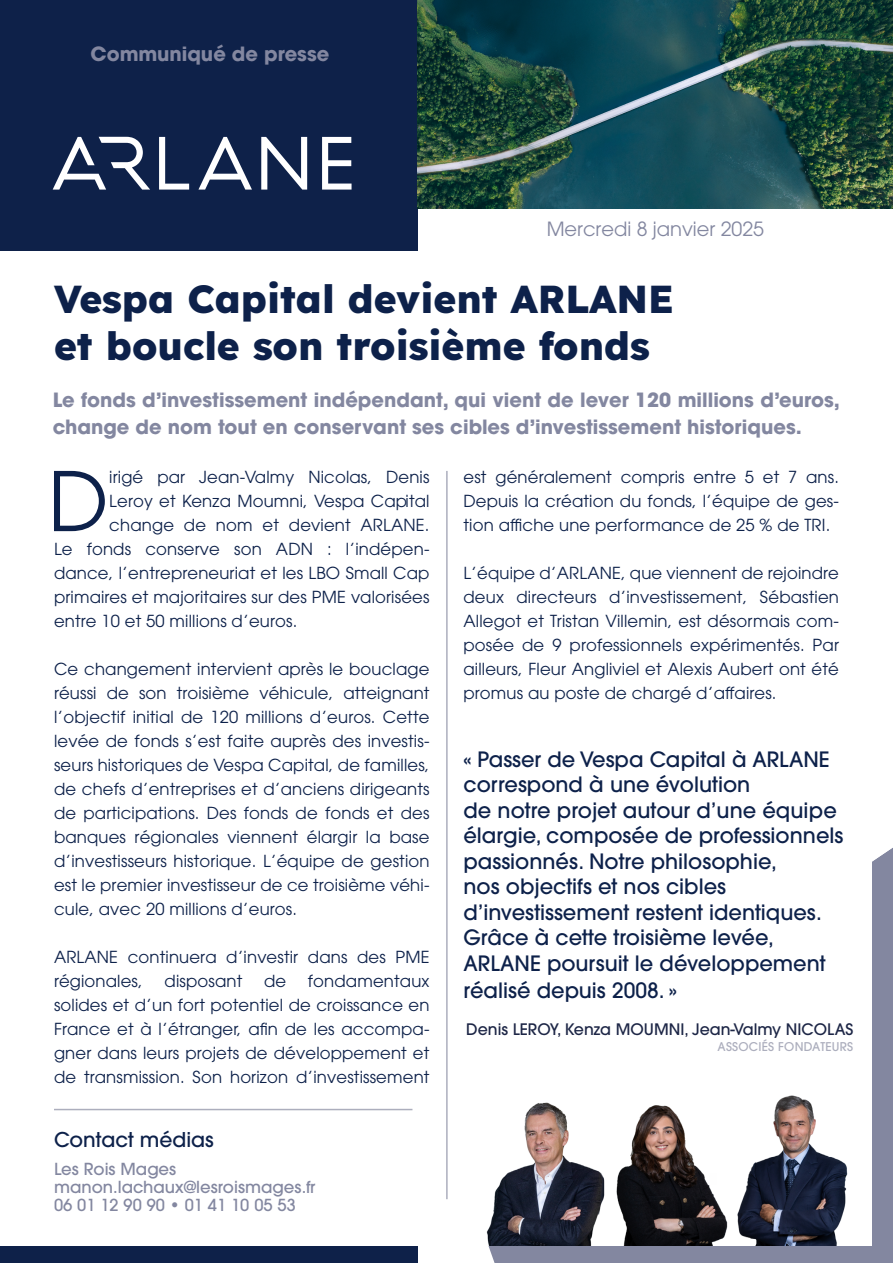
<style>
.page{position:relative;width:893px;height:1263px;background:#fff}
.page>*{position:absolute;margin:0;border:0;box-sizing:border-box;transform-origin:0 0}
.t1{font:81.3px "ITC Avant Garde Pro";color:#0d214a}
.t2{font:800 39px/46.8px "Lexend";color:#0d214a}
.t3{font:500 21px/25.7px "ITC Avant Garde Pro";color:#0d214a}
.t4{font:500 20.25px "ITC Avant Garde Pro";color:#0d214a}
.t5{font:700 19.5px/27px "ITC Avant Garde Pro";color:#8387a0}
.t6{font:19.5px "ITC Avant Garde Pro";color:#8387a0}
.t7{font:16.5px/24px "ITC Avant Garde Pro";letter-spacing:.01em;color:#0d214a;text-align:justify}
.t8{font:500 16.5px/18px "ITC Avant Garde Pro";color:#8387a0}
.t9{font:500 15.75px "ITC Avant Garde Pro";color:#1d2646}
.t10{font:500 12px "ITC Avant Garde Pro";letter-spacing:.02em;color:#acaebd}
</style>
<div class="page">
<div style="left:0;top:0;width:418px;height:1263px;background:#0e2149"></div>
<div style="left:488px;top:869px;width:405px;height:394px;background:#8387a0"></div>
<div style="left:0;top:252px;width:872px;height:994px;background:#fff"></div>
<img style="left:418px;top:0;width:475px;height:208px">
<svg style="left:159px;top:137px;width:30px;height:53px"></svg>
<svg style="left:198px;top:137px;width:54px;height:53px"></svg>
<svg style="left:322px;top:137px;width:30px;height:53px"></svg>
<svg style="left:53px;top:137px;width:97px;height:53px"></svg>
<svg style="left:261px;top:137px;width:46px;height:53px"></svg>
<svg style="left:872px;top:848px;width:21px;height:21px"></svg>
<hr style="left:446px;top:471px;width:2px;height:728px;background:#acaebd">
<img style="left:486px;top:1102px;width:119px;height:144px">
<img style="left:616px;top:1095px;width:232px;height:151px">
<hr style="left:54px;top:1109px;width:358px;height:1px;background:#acaebd">
<p class="t5" style="left:90px;top:40px;width:240px">Communiqué de presse</p>
<p class="t6" style="left:547px;top:217px;width:219px">Mercredi 8 janvier 2025</p>
<h2 class="t2" style="left:54px;top:273px;width:621px">Vespa Capital devient ARLANE et boucle son troisième fonds</h2>
<p class="t5" style="left:53px;top:386px;width:789px">Le fonds d’investissement indépendant, qui vient de lever 120 millions d’euros, change de nom tout en conservant ses cibles d’investissement historiques.</p>
<h1 class="t1" style="left:48px;top:451px;width:62px">D</h1>
<p class="t7" style="left:109px;top:465px;width:322px">irigé par Jean-Valmy Nicolas, Denis</p>
<p class="t7" style="left:109px;top:489px;width:322px">Leroy et Kenza Moumni, Vespa Capital</p>
<p class="t7" style="left:109px;top:513px;width:322px">change de nom et devient ARLANE.</p>
<p class="t7" style="left:54px;top:537px;width:377px">Le fonds conserve son ADN : l’indépen-</p>
<p class="t7" style="left:54px;top:561px;width:377px">dance, l’entrepreneuriat et les LBO Small Cap</p>
<p class="t7" style="left:54px;top:585px;width:377px">primaires et majoritaires sur des PME valorisées</p>
<p class="t7" style="left:54px;top:609px;width:245px">entre 10 et 50 millions d’euros.</p>
<p class="t7" style="left:54px;top:657px;width:377px">Ce changement intervient après le bouclage réussi de son troisième véhicule, atteignant l’objectif initial de 120 millions d’euros. Cette levée de fonds s’est faite auprès des investis&shy;seurs historiques de Vespa Capital, de familles, de chefs d’entreprises et d’anciens dirigeants de participations. Des fonds de fonds et des banques régionales viennent élargir la base d’investisseurs historique. L’équipe de gestion est le premier investisseur de ce troisième véhi&shy;cule, avec 20 millions d’euros.</p>
<p class="t7" style="left:54px;top:945px;width:377px">ARLANE continuera d’investir dans des PME régionales,</p>
<p class="t7" style="left:54px;top:969px;width:377px;text-indent:254px">fondamentaux solides et d’un fort potentiel de croissance en France et à l’étranger, afin de les accompa&shy;gner dans leurs projets de développement et de transmission. Son horizon d’investissement</p>
<p class="t7" style="left:165px;top:969px;width:79px">disposant</p>
<p class="t7" style="left:264px;top:969px;width:24px">de</p>
<p class="t4" style="left:54px;top:1126px;width:161px">Contact médias</p>
<p class="t8" style="left:54px;top:1160px;width:263px">Les Rois Mages manon.lachaux@lesroismages.fr<br>06 01 12 90 90 • 01 41 10 05 53</p>
<p class="t7" style="left:463px;top:465px;width:377px">est généralement compris entre 5 et 7 ans.<br>Depuis la création du fonds, l’équipe de ges&shy;tion affiche une performance de 25 % de TRI.</p>
<p class="t7" style="left:463px;top:561px;width:377px">L’équipe d’ARLANE, que viennent de rejoindre deux directeurs d’investissement, Sébastien Allegot et Tristan Villemin, est désormais com&shy;posée de 9 professionnels expérimentés. Par ailleurs, Fleur Angliviel et Alexis Aubert ont été promus au poste de chargé d’affaires.</p>
<p class="t3" style="left:463px;top:746px;width:381px">« Passer de Vespa Capital à ARLANE correspond à une évolution<br>de notre projet autour d’une équipe élargie, composée de professionnels passionnés. Notre philosophie,<br>nos objectifs et nos cibles d’investissement restent identiques.<br>Grâce à cette troisième levée,<br>ARLANE poursuit le développement réalisé depuis 2008. »</p>
<p class="t9" style="left:466px;top:1019px;width:389px">Denis LEROY, Kenza MOUMNI, Jean-Valmy NICOLAS</p>
<p class="t10" style="left:717px;top:1039px;width:137px">ASSOCIÉS FONDATEURS</p>
</div>
